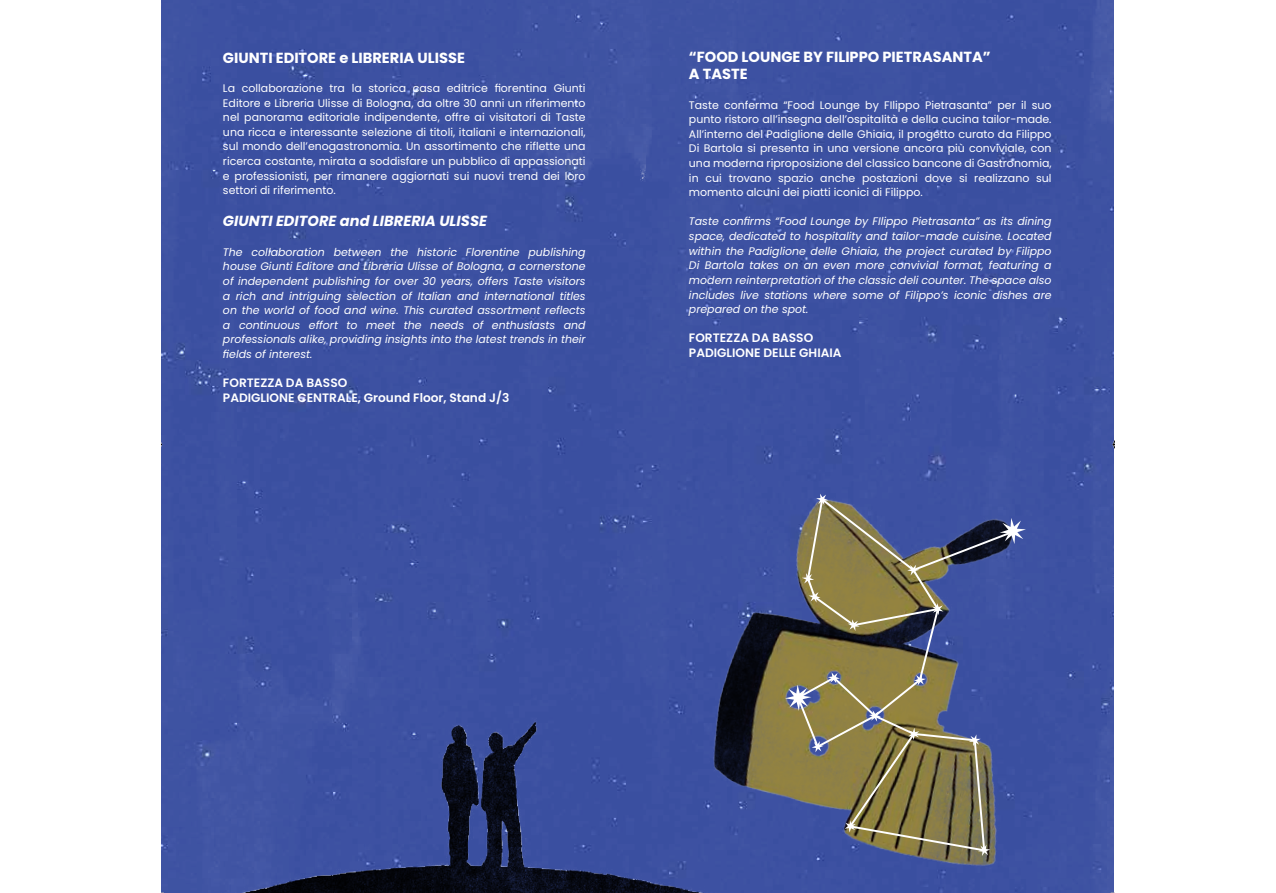
<style>
.page{position:relative;width:1276px;height:893px;background:#fff}
.page>*{position:absolute;margin:0;border:0;box-sizing:border-box;transform-origin:0 0}
.t1{font:700 14.55px/17.5px "Poppins";color:#fff}
.t2{font:italic 700 14.55px "Poppins";color:#fff}
.t3{font:600 12.15px/14.5px "Poppins";color:#fff}
.t4{font:10.95px/14.5px "Poppins";color:#fff;text-align:justify}
.t5{font:italic 10.95px/14.5px "Poppins";color:#fff;text-align:justify}
</style>
<div class="page">
<div style="left:161px;top:0;width:952px;height:893px;background:#3d51a2"></div>
<img style="left:638px;top:454px;width:457px;height:439px">
<svg style="left:785px;top:494px;width:241px;height:362px;background:#67696c"></svg>
<img style="left:161px;top:702px;width:645px;height:191px">
<svg style="left:1112px;top:438px;width:2px;height:13px"></svg>
<img style="left:320px;top:0;width:23px;height:10px">
<img style="left:627px;top:791px;width:11px;height:53px">
<svg style="left:161px;top:438px;width:1px;height:13px"></svg>
<h1 class="t1" style="left:223px;top:49px;width:243px">GIUNTI EDITORE e LIBRERIA ULISSE</h1>
<p class="t4" style="left:223px;top:81px;width:364px">La collaborazione tra la storica casa editrice fiorentina Giunti Editore e Libreria Ulisse di Bologna, da oltre 30 anni un riferimento nel panorama editoriale indipendente, offre ai visitatori di Taste una ricca e interessante selezione di titoli, italiani e internazionali, sul mondo dell’enogastronomia. Un assortimento che riflette una ricerca costante, mirata a soddisfare un pubblico di appassionati e professionisti, per rimanere aggiornati sui nuovi trend dei loro settori di riferimento.</p>
<h1 class="t2" style="left:223px;top:213px;width:265px">GIUNTI EDITORE and LIBRERIA ULISSE</h1>
<p class="t5" style="left:223px;top:245px;width:364px">The collaboration between the historic Florentine publishing house Giunti Editore and Libreria Ulisse of Bologna, a cornerstone of independent publishing for over 30 years, offers Taste visitors a rich and intriguing selection of Italian and international titles on the world of food and wine. This curated assortment reflects a continuous effort to meet the needs of enthusiasts and professionals alike, providing insights into the latest trends in their fields of interest.</p>
<p class="t3" style="left:223px;top:376px;width:288px">FORTEZZA DA BASSO<br>PADIGLIONE CENTRALE, Ground Floor, Stand J/3</p>
<h1 class="t1" style="left:689px;top:48px;width:303px">“FOOD LOUNGE BY FILIPPO PIETRASANTA”<br>A TASTE</h1>
<p class="t4" style="left:689px;top:97px;width:364px">Taste conferma “Food Lounge by FIlippo Pietrasanta” per il suo punto ristoro all’insegna dell’ospitalità e della cucina tailor-made.<br>All’interno del Padiglione delle Ghiaia, il progetto curato da Filippo Di Bartola si presenta in una versione ancora più conviviale, con una moderna riproposizione del classico bancone di Gastronomia, in cui trovano spazio anche postazioni dove si realizzano sul momento alcuni dei piatti iconici di Filippo.</p>
<p class="t5" style="left:689px;top:214px;width:364px">Taste confirms “Food Lounge by FIlippo Pietrasanta” as its dining space, dedicated to hospitality and tailor-made cuisine. Located within the Padiglione delle Ghiaia, the project curated by Filippo Di Bartola takes on an even more convivial format, featuring a modern reinterpretation of the classic deli counter. The space also includes live stations where some of Filippo’s iconic dishes are prepared on the spot.</p>
<p class="t3" style="left:689px;top:331px;width:154px">FORTEZZA DA BASSO<br>PADIGLIONE DELLE GHIAIA</p>
</div>
